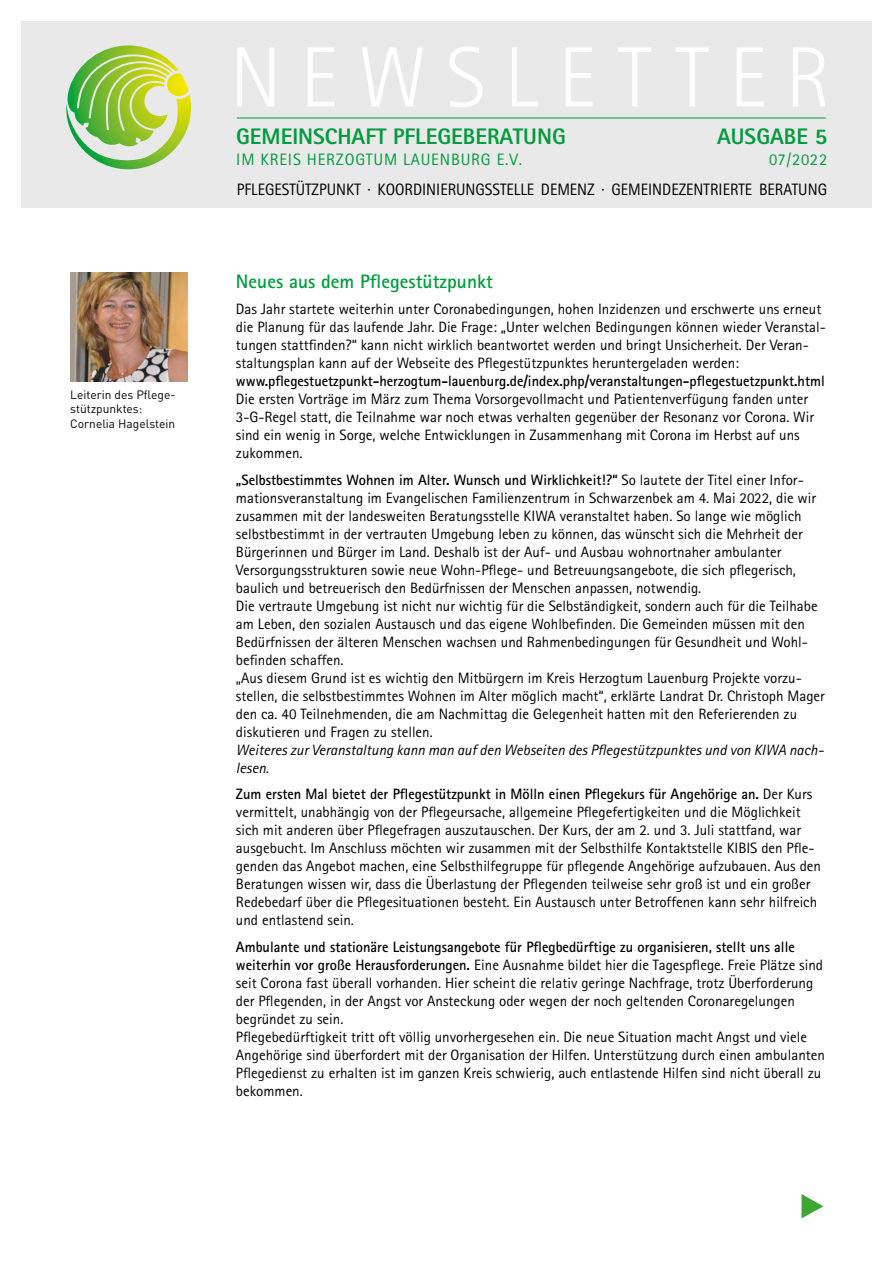
<style>
.page{position:relative;width:893px;height:1263px;background:#fff}
.page>*{position:absolute;margin:0;border:0;box-sizing:border-box;transform-origin:0 0}
.t1{font:300 85.5px "Rotis Sans Serif";letter-spacing:.235em;color:#fff}
.t2{font:31.5px "European Pi Three";color:#3fa535}
.t3{font:800 22.5px "Rotis Sans Serif";color:#009b3e}
.t4{font:700 19.5px "Rotis Sans Serif";color:#009b3e}
.t5{font:16.5px "Rotis Sans Serif";color:#000;scale:.96 1}
.t6{font:16.5px "Rotis Sans Serif";letter-spacing:.05em;color:#009b3e}
.t7{font:15px/18px "Rotis Sans Serif";color:#000}
.t8{font:700 15px "Rotis Sans Serif";color:#000;scale:.96 1}
.t9{font:italic 15px/18px "Rotis Sans Serif";color:#000}
.t10{font:12px/14.4px "DIN";color:#000}
.s1{font-weight:700}
</style>
<div class="page">
<div style="left:21px;top:21px;width:851px;height:187px;background:#e9e9e9"></div>
<svg style="left:66px;top:45px;width:125px;height:124px"></svg>
<hr style="left:237px;top:118px;width:589px;height:1px;background:#009b3e">
<img style="left:70px;top:272px;width:117px;height:109px">
<p class="t10" style="left:70px;top:387px;width:107px">Leiterin des Pflege&shy;stützpunktes:<br>Cornelia Hagelstein</p>
<h1 class="t1" style="left:230px;top:28px;width:603px">NEWSLETTER</h1>
<h3 class="t3" style="left:236px;top:122px;width:331px">GEMEINSCHAFT PFLEGEBERATUNG</h3>
<p class="t6" style="left:236px;top:150px;width:287px">IM KREIS HERZOGTUM LAUENBURG E.V.</p>
<h3 class="t3" style="left:717px;top:122px;width:112px">AUSGABE 5</h3>
<p class="t6" style="left:769px;top:150px;width:60px">07/2022</p>
<p class="t5" style="left:237px;top:180px;width:616px">PFLEGESTÜTZPUNKT · KOORDINIERUNGSSTELLE DEMENZ · GEMEINDEZENTRIERTE BERATUNG</p>
<h3 class="t4" style="left:236px;top:269px;width:259px">Neues aus dem Pflegestützpunkt</h3>
<p class="t7" style="left:236px;top:300px;width:591px">Das Jahr startete weiterhin unter Coronabedingungen, hohen Inzidenzen und erschwerte uns erneut die Planung für das laufende Jahr. Die Frage: „Unter welchen Bedingungen können wieder Veranstal&shy;tungen stattfinden?“ kann nicht wirklich beantwortet werden und bringt Unsicherheit. Der Veran&shy;staltungsplan kann auf der Webseite des Pflegestützpunktes heruntergeladen werden:</p>
<p class="t8" style="left:236px;top:371px;width:615px">www.pflegestuetzpunkt-herzogtum-lauenburg.de/index.php/veranstaltungen-pflegestuetzpunkt.html</p>
<p class="t7" style="left:236px;top:390px;width:580px">Die ersten Vorträge im März zum Thema Vorsorgevollmacht und Patientenverfügung fanden unter 3-G-Regel statt, die Teilnahme war noch etwas verhalten gegenüber der Resonanz vor Corona. Wir sind ein wenig in Sorge, welche Entwicklungen in Zusammenhang mit Corona im Herbst auf uns zukommen.</p>
<p class="t7" style="left:236px;top:470px;width:590px"><span class="s1">„Selbstbestimmtes Wohnen im Alter. Wunsch und Wirklichkeit!?“</span> So lautete der Titel einer Infor&shy;mationsveranstaltung im Evangelischen Familienzentrum in Schwarzenbek am 4. Mai 2022, die wir zusammen mit der landesweiten Beratungsstelle KIWA veranstaltet haben. So lange wie möglich selbstbestimmt in der vertrauten Umgebung leben zu können, das wünscht sich die Mehrheit der Bürgerinnen und Bürger im Land. Deshalb ist der Auf- und Ausbau wohnortnaher ambulanter Versorgungsstrukturen sowie neue Wohn-Pflege- und Betreuungsangebote, die sich pflegerisch, baulich und betreuerisch den Bedürfnissen der Menschen anpassen, notwendig.<br>Die vertraute Umgebung ist nicht nur wichtig für die Selbständigkeit, sondern auch für die Teilhabe am Leben, den sozialen Austausch und das eigene Wohlbefinden. Die Gemeinden müssen mit den Bedürfnissen der älteren Menschen wachsen und Rahmenbedingungen für Gesundheit und Wohl&shy;befinden schaffen.<br>„Aus diesem Grund ist es wichtig den Mitbürgern im Kreis Herzogtum Lauenburg Projekte vorzu&shy;stellen, die selbstbestimmtes Wohnen im Alter möglich macht“, erklärte Landrat Dr. Christoph Mager den ca. 40 Teilnehmenden, die am Nachmittag die Gelegenheit hatten mit den Referierenden zu diskutieren und Fragen zu stellen.</p>
<p class="t9" style="left:236px;top:741px;width:589px">Weiteres zur Veranstaltung kann man auf den Webseiten des Pflegestützpunktes und von KIWA nach&shy;lesen.</p>
<p class="t7" style="left:236px;top:785px;width:587px"><span class="s1">Zum ersten Mal bietet der Pflegestützpunkt in Mölln einen Pflegekurs für Angehörige an.</span> Der Kurs vermittelt, unabhängig von der Pflegeursache, allgemeine Pflegefertigkeiten und die Möglichkeit sich mit anderen über Pflegefragen auszutauschen. Der Kurs, der am 2. und 3. Juli stattfand, war ausgebucht. Im Anschluss möchten wir zusammen mit der Selbsthilfe Kontaktstelle KIBIS den Pfle&shy;genden das Angebot machen, eine Selbsthilfegruppe für pflegende Angehörige aufzubauen. Aus den Beratungen wissen wir, dass die Überlastung der Pflegenden teilweise sehr groß ist und ein großer Redebedarf über die Pflegesituationen besteht. Ein Austausch unter Betroffenen kann sehr hilfreich und entlastend sein.</p>
<p class="t7" style="left:236px;top:937px;width:590px"><span class="s1">Ambulante und stationäre Leistungsangebote für Pflegbedürftige zu organisieren, stellt uns alle weiterhin vor große Herausforderungen.</span> Eine Ausnahme bildet hier die Tagespflege. Freie Plätze sind seit Corona fast überall vorhanden. Hier scheint die relativ geringe Nachfrage, trotz Überforderung der Pflegenden, in der Angst vor Ansteckung oder wegen der noch geltenden Coronaregelungen begründet zu sein.<br>Pflegebedürftigkeit tritt oft völlig unvorhergesehen ein. Die neue Situation macht Angst und viele Angehörige sind überfordert mit der Organisation der Hilfen. Unterstützung durch einen ambulanten Pflegedienst zu erhalten ist im ganzen Kreis schwierig, auch entlastende Hilfen sind nicht überall zu bekommen.</p>
<h2 class="t2" style="left:799px;top:1186px;width:28px">E</h2>
</div>
